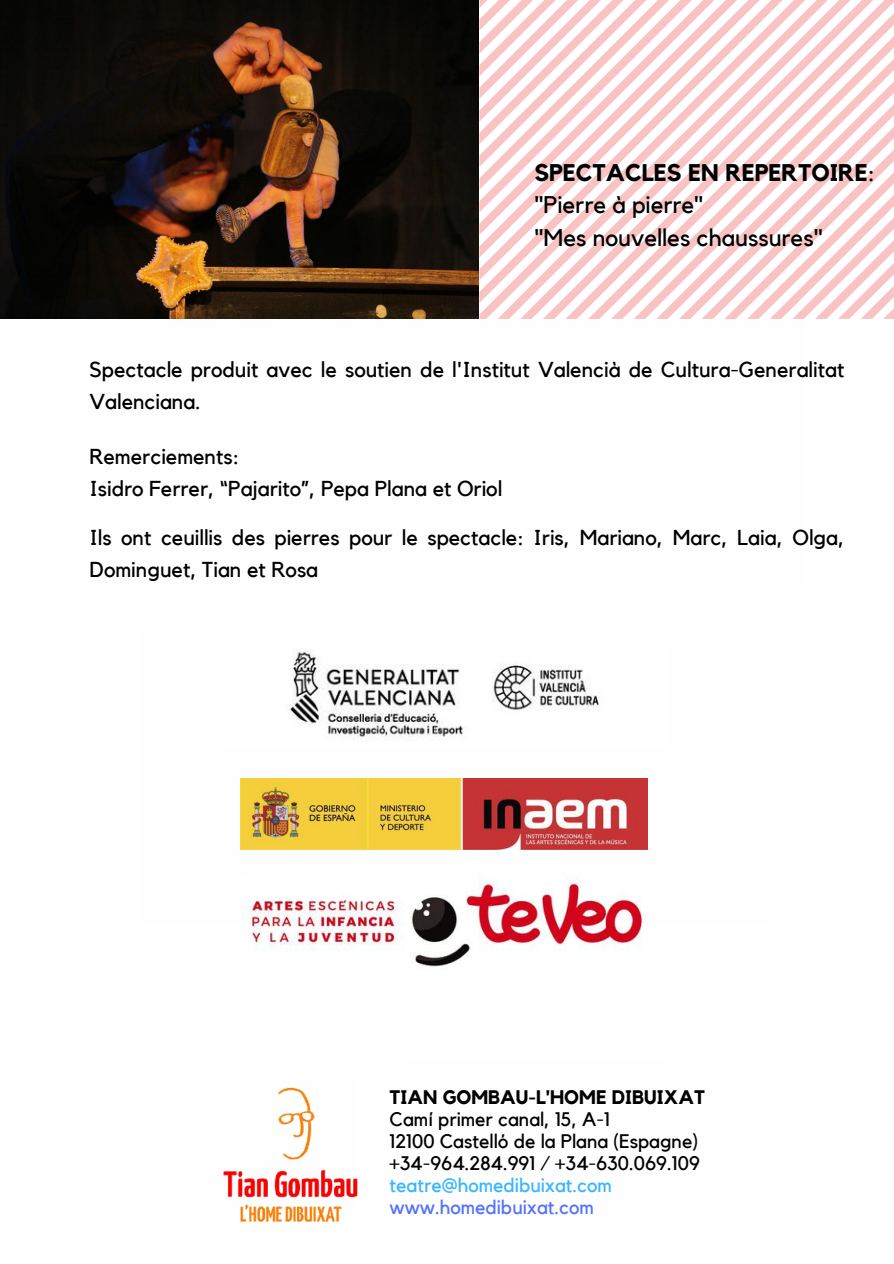
<style>
.page{position:relative;width:894px;height:1264px;background:#fff}
.page>*{position:absolute;margin:0;border:0;box-sizing:border-box;transform-origin:0 0}
.t1{font:24px/32.7px "Kollektif";color:#000}
.t2{font:21.6px/32.1px "Kollektif";color:#000}
.t3{font:19.5px/22px "Kollektif";color:#000}
.t4{font:700 19.5px "Kollektif";color:#000}
.t5{font:19.5px "Kollektif";color:#38b6ff}
.t6{font:19.5px "Kollektif";color:#5271ff}
.s1{font-weight:700}
</style>
<div class="page">
<img style="left:223px;top:1087px;width:134px;height:134px">
<img style="left:0;top:0;width:479px;height:319px">
<img style="left:290px;top:650px;width:309px;height:91px">
<img style="left:241px;top:778px;width:406px;height:71px">
<svg style="left:479px;top:0;width:414px;height:319px"></svg>
<img style="left:242px;top:876px;width:405px;height:91px">
<p class="t1" style="left:534px;top:157px;width:342px"><span class="s1">SPECTACLES EN REPERTOIRE</span>: "Pierre à pierre"<br>"Mes nouvelles chaussures"</p>
<p class="t2" style="left:89px;top:354px;width:756px">Spectacle produit avec le soutien de l'Institut Valencià de Cultura-Generalitat<br>Valenciana.</p>
<p class="t2" style="left:89px;top:441px;width:414px">Remerciements:<br>Isidro Ferrer, “Pajarito”, Pepa Plana et Oriol</p>
<p class="t2" style="left:89px;top:522px;width:756px">Ils ont ceuillis des pierres pour le spectacle: Iris, Mariano, Marc, Laia, Olga,<br>Dominguet, Tian et Rosa</p>
<p class="t4" style="left:389px;top:1088px;width:317px">TIAN GOMBAU-L'HOME DIBUIXAT</p>
<p class="t3" style="left:389px;top:1108px;width:312px">Camí primer canal, 15, A-1<br>12100 Castelló de la Plana (Espagne) +34-964.284.991 / +34-630.069.109</p>
<p class="t5" style="left:389px;top:1176px;width:224px">teatre@homedibuixat.com</p>
<p class="t6" style="left:389px;top:1198px;width:206px">www.homedibuixat.com</p>
</div>
